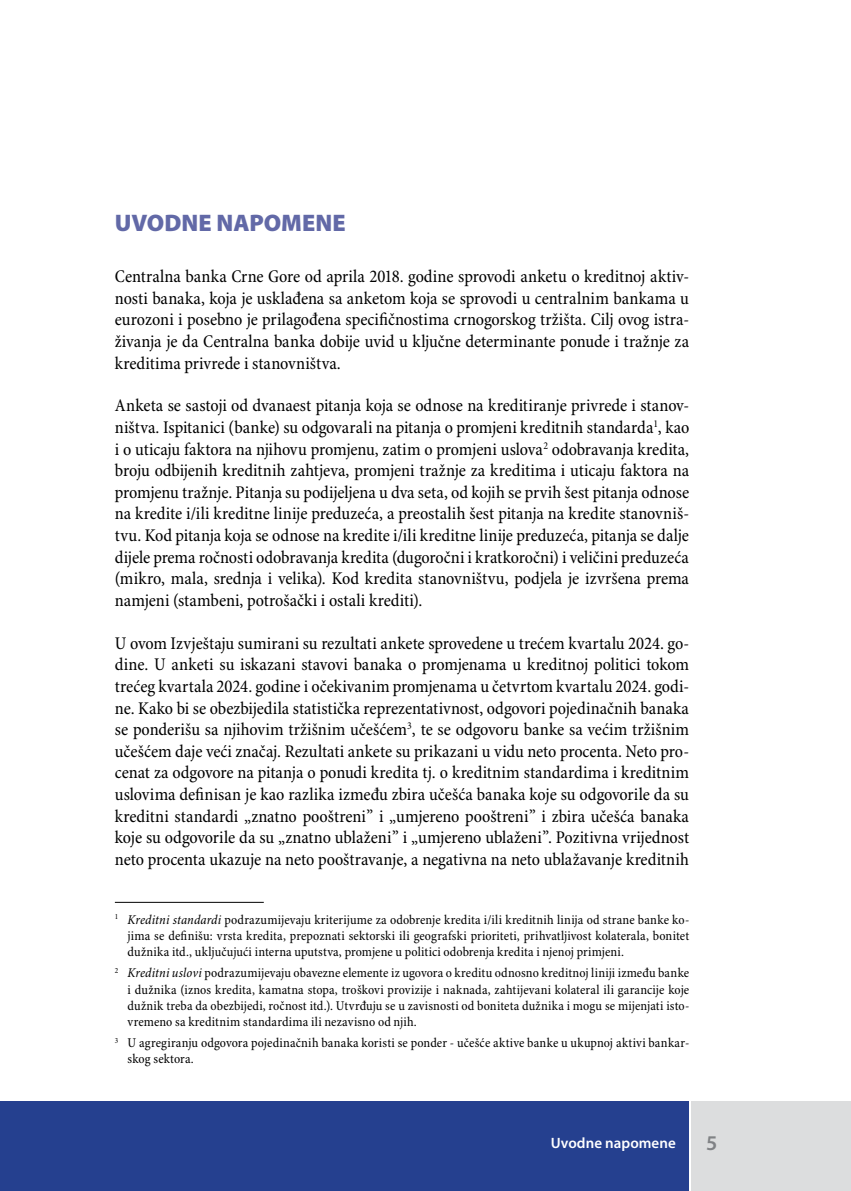
<style>
.page{position:relative;width:851px;height:1191px;background:#fff}
.page>*{position:absolute;margin:0;border:0;box-sizing:border-box;transform-origin:0 0}
.t1{font:900 24px "Myriad Pro";color:#6269a7}
.t2{font:600 21px "Myriad Pro";color:#808285}
.t3{font:condensed 18px/21.6px "Minion Pro";letter-spacing:-.005em;color:#000;text-align:justify}
.t4{font:600 15px "Myriad Pro";letter-spacing:.005em;color:#fff}
.t5{font:condensed 13.5px/16.2px "Minion Pro";letter-spacing:.01em;color:#000;text-align:justify}
.s1{font-style:italic}
</style>
<div class="page">
<div style="left:0;top:1101px;width:689px;height:90px;background:#25408f"></div>
<div style="left:691px;top:1101px;width:159px;height:90px;background:#dcddde"></div>
<hr style="left:115px;top:902px;width:149px;height:1px;background:#000">
<h1 class="t1" style="left:115px;top:209px;width:232px">UVODNE NAPOMENE</h1>
<p class="t3" style="left:115px;top:266px;width:576px">Centralna banka Crne Gore od aprila 2018. godine sprovodi anketu o kreditnoj aktiv&shy;nosti banaka, koja je usklađena sa anketom koja se sprovodi u centralnim bankama u eurozoni i posebno je prilagođena specifičnostima crnogorskog tržišta. Cilj ovog istra&shy;živanja je da Centralna banka dobije uvid u ključne determinante ponude i tražnje za kreditima privrede i stanovništva.</p>
<p class="t3" style="left:115px;top:395px;width:576px">Anketa se sastoji od dvanaest pitanja koja se odnose na kreditiranje privrede i stanov&shy;ništva. Ispitanici (banke) su odgovarali na pitanja o promjeni kreditnih standarda<sup>1</sup>, kao i o uticaju faktora na njihovu promjenu, zatim o promjeni uslova<sup>2</sup> odobravanja kredita, broju odbijenih kreditnih zahtjeva, promjeni tražnje za kreditima i uticaju faktora na promjenu tražnje. Pitanja su podijeljena u dva seta, od kojih se prvih šest pitanja odnose na kredite i/ili kreditne linije preduzeća, a preostalih šest pitanja na kredite stanovniš&shy;tvu. Kod pitanja koja se odnose na kredite i/ili kreditne linije preduzeća, pitanja se dalje dijele prema ročnosti odobravanja kredita (dugoročni i kratkoročni) i veličini preduzeća (mikro, mala, srednja i velika). Kod kredita stanovništvu, podjela je izvršena prema namjeni (stambeni, potrošački i ostali krediti).</p>
<p class="t3" style="left:115px;top:633px;width:576px">U ovom Izvještaju sumirani su rezultati ankete sprovedene u trećem kvartalu 2024. go&shy;dine. U anketi su iskazani stavovi banaka o promjenama u kreditnoj politici tokom trećeg kvartala 2024. godine i očekivanim promjenama u četvrtom kvartalu 2024. godi&shy;ne. Kako bi se obezbijedila statistička reprezentativnost, odgovori pojedinačnih banaka se ponderišu sa njihovim tržišnim učešćem<sup>3</sup>, te se odgovoru banke sa većim tržišnim učešćem daje veći značaj. Rezultati ankete su prikazani u vidu neto procenta. Neto pro&shy;cenat za odgovore na pitanja o ponudi kredita tj. o kreditnim standardima i kreditnim uslovima definisan je kao razlika između zbira učešća banaka koje su odgovorile da su kreditni standardi „znatno pooštreni” i „umjereno pooštreni” i zbira učešća banaka koje su odgovorile da su „znatno ublaženi” i „umjereno ublaženi”. Pozitivna vrijednost neto procenta ukazuje na neto pooštravanje, a negativna na neto ublažavanje kreditnih</p>
<p class="t5" style="left:128px;top:911px;width:563px;text-indent:-13px"><sup>1</sup> <span class="s1">Kreditni standardi</span> podrazumijevaju kriterijume za odobrenje kredita i/ili kreditnih linija od strane banke ko&shy;jima se definišu: vrsta kredita, prepoznati sektorski ili geografski prioriteti, prihvatljivost kolaterala, bonitet dužnika itd., uključujući interna uputstva, promjene u politici odobrenja kredita i njenoj primjeni.</p>
<p class="t5" style="left:128px;top:965px;width:563px;text-indent:-13px"><sup>2</sup> <span class="s1">Kreditni uslovi</span> podrazumijevaju obavezne elemente iz ugovora o kreditu odnosno kreditnoj liniji između banke i dužnika (iznos kredita, kamatna stopa, troškovi provizije i naknada, zahtijevani kolateral ili garancije koje dužnik treba da obezbijedi, ročnost itd.). Utvrđuju se u zavisnosti od boniteta dužnika i mogu se mijenjati isto&shy;vremeno sa kreditnim standardima ili nezavisno od njih.</p>
<p class="t5" style="left:128px;top:1035px;width:563px;text-indent:-13px"><sup>3</sup> U agregiranju odgovora pojedinačnih banaka koristi se ponder - učešće aktive banke u ukupnoj aktivi bankar&shy;skog sektora.</p>
<p class="t4" style="left:551px;top:1133px;width:126px">Uvodne napomene</p>
<p class="t2" style="left:706px;top:1129px;width:13px">5</p>
</div>
